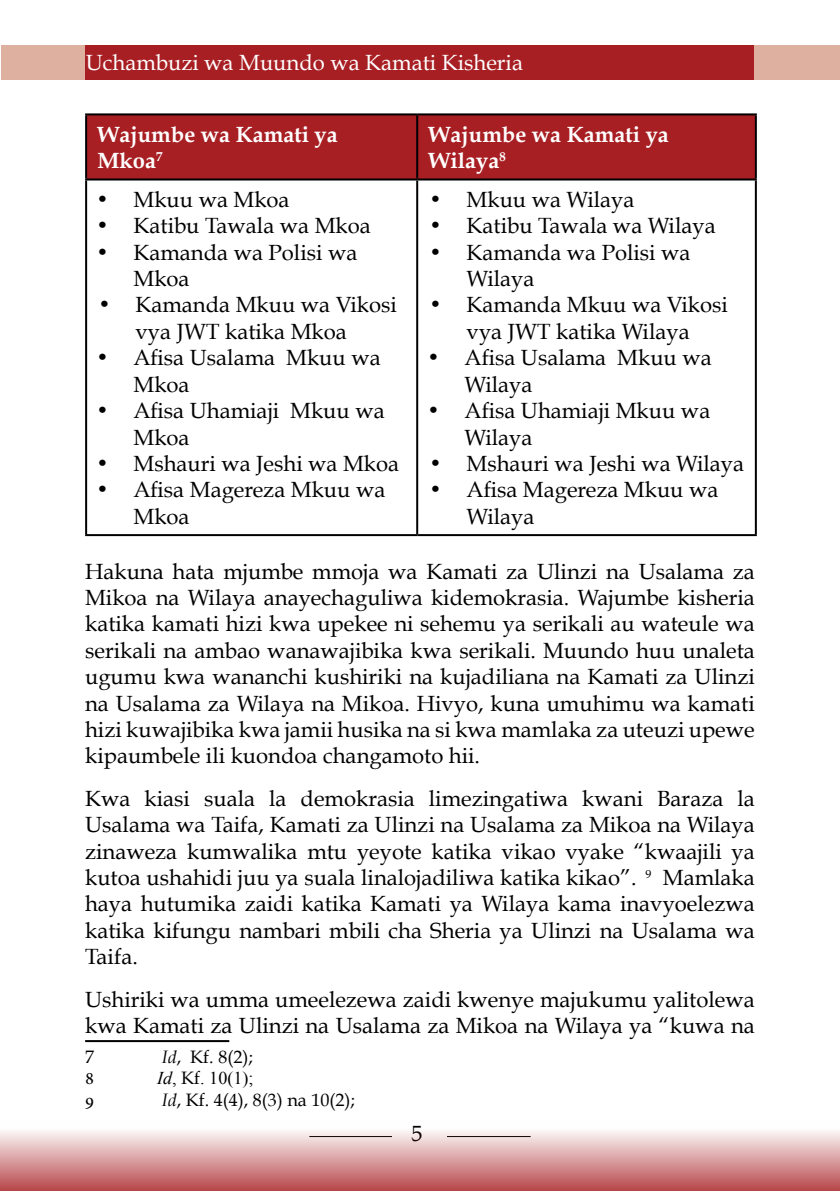
<style>
.page{position:relative;width:840px;height:1191px;background:#fff}
.page>*{position:absolute;margin:0;border:0;box-sizing:border-box;transform-origin:0 0}
.t1{font:22px/26.4px "Book Antiqua";color:#000}
.t2{font:700 22px/26.4px "Book Antiqua";color:#fff}
.t3{font:22px "Book Antiqua";color:#fff}
.t4{font:18px "Book Antiqua";color:#000}
.t5{font:18px "Times New Roman";color:#000}
.t6{font:18px "Adobe Hebrew";color:#000}
.s1{font-style:italic}
.s2{font-family:"Book Antiqua"}
</style>
<div class="page">
<div style="left:2px;top:45px;width:837px;height:34px;background:#ddb09f"></div>
<div style="left:86px;top:45px;width:667px;height:34px;background:#a81f23"></div>
<div style="left:0;top:1119px;width:839px;height:72px;background:linear-gradient(to bottom,#fff,#b94b4e)"></div>
<div style="left:87px;top:115px;width:667px;height:63px;background:#a81f23"></div>
<hr style="left:85px;top:113px;width:332px;height:2px;background:#000">
<hr style="left:85px;top:115px;width:2px;height:63px;background:#000">
<hr style="left:417px;top:113px;width:339px;height:2px;background:#000">
<hr style="left:416px;top:115px;width:2px;height:63px;background:#000">
<hr style="left:754px;top:115px;width:2px;height:63px;background:#000">
<hr style="left:85px;top:178px;width:332px;height:2px;background:#000">
<hr style="left:85px;top:180px;width:2px;height:354px;background:#000">
<hr style="left:417px;top:178px;width:339px;height:2px;background:#000">
<hr style="left:416px;top:180px;width:2px;height:354px;background:#000">
<hr style="left:754px;top:180px;width:2px;height:354px;background:#000">
<hr style="left:85px;top:534px;width:332px;height:2px;background:#000">
<hr style="left:417px;top:534px;width:339px;height:2px;background:#000">
<hr style="left:85px;top:1040px;width:144px;height:2px;background:#000">
<p class="t3" style="left:86px;top:49px;width:438px">Uchambuzi wa Muundo wa Kamati Kisheria</p>
<p class="t2" style="left:97px;top:121px;width:242px">Wajumbe wa Kamati ya<br>Mkoa<sup>7</sup></p>
<p class="t2" style="left:428px;top:121px;width:242px">Wajumbe wa Kamati ya<br>Wilaya<sup>8</sup></p>
<p class="t1" style="left:97px;top:186px;width:193px">• Mkuu wa Mkoa</p>
<p class="t1" style="left:97px;top:213px;width:275px">• Katibu Tawala wa Mkoa</p>
<p class="t1" style="left:133px;top:239px;width:225px;text-indent:-36px">• Kamanda wa Polisi wa<br>Mkoa</p>
<p class="t1" style="left:135px;top:292px;width:263px;text-indent:-36px">• Kamanda Mkuu wa Vikosi vya JWT katika Mkoa</p>
<p class="t1" style="left:133px;top:345px;width:248px;text-indent:-36px">• Afisa Usalama Mkuu wa<br>Mkoa</p>
<p class="t1" style="left:133px;top:397px;width:252px;text-indent:-36px">• Afisa Uhamiaji Mkuu wa<br>Mkoa</p>
<p class="t1" style="left:97px;top:450px;width:303px">• Mshauri wa Jeshi wa Mkoa</p>
<p class="t1" style="left:133px;top:477px;width:253px;text-indent:-36px">• Afisa Magereza Mkuu wa<br>Mkoa</p>
<p class="t1" style="left:430px;top:186px;width:205px">• Mkuu wa Wilaya</p>
<p class="t1" style="left:430px;top:213px;width:286px">• Katibu Tawala wa Wilaya</p>
<p class="t1" style="left:466px;top:239px;width:225px;text-indent:-36px">• Kamanda wa Polisi wa<br>Wilaya</p>
<p class="t1" style="left:430px;top:292px;width:299px;text-align:center">• Kamanda Mkuu wa Vikosi vya JWT katika Wilaya</p>
<p class="t1" style="left:464px;top:345px;width:248px;text-indent:-36px">• Afisa Usalama Mkuu wa<br>Wilaya</p>
<p class="t1" style="left:464px;top:397px;width:247px;text-indent:-36px">• Afisa Uhamiaji Mkuu wa<br>Wilaya</p>
<p class="t1" style="left:430px;top:450px;width:315px">• Mshauri wa Jeshi wa Wilaya</p>
<p class="t1" style="left:466px;top:477px;width:253px;text-indent:-36px">• Afisa Magereza Mkuu wa<br>Wilaya</p>
<p class="t1" style="left:85px;top:558px;width:671px;text-align:justify">Hakuna hata mjumbe mmoja wa Kamati za Ulinzi na Usalama za Mikoa na Wilaya anayechaguliwa kidemokrasia. Wajumbe kisheria katika kamati hizi kwa upekee ni sehemu ya serikali au wateule wa serikali na ambao wanawajibika kwa serikali. Muundo huu unaleta ugumu kwa wananchi kushiriki na kujadiliana na Kamati za Ulinzi na Usalama za Wilaya na Mikoa. Hivyo, kuna umuhimu wa kamati hizi kuwajibika kwa jamii husika na si kwa mamlaka za uteuzi upewe kipaumbele ili kuondoa changamoto hii.</p>
<p class="t1" style="left:85px;top:785px;width:671px;text-align:justify">Kwa kiasi suala la demokrasia limezingatiwa kwani Baraza la Usalama wa Taifa, Kamati za Ulinzi na Usalama za Mikoa na Wilaya zinaweza kumwalika mtu yeyote katika vikao vyake “kwaajili ya kutoa ushahidi juu ya suala linalojadiliwa katika kikao”.<sup>78</sup><sup>9</sup> Mamlaka haya hutumika zaidi katika Kamati ya Wilaya kama inavyoelezwa katika kifungu nambari mbili cha Sheria ya Ulinzi na Usalama wa Taifa.</p>
<p class="t1" style="left:85px;top:986px;width:671px">Ushiriki wa umma umeelezewa zaidi kwenye majukumu yalitolewa kwa Kamati za Ulinzi na Usalama za Mikoa na Wilaya ya “kuwa na</p>
<p class="t4" style="left:85px;top:1045px;width:10px">7</p>
<p class="t4" style="left:162px;top:1045px;width:93px"><span class="s1">Id</span>, Kf. 8(2);</p>
<p class="t6" style="left:85px;top:1067px;width:11px">8</p>
<p class="t5" style="left:157px;top:1066px;width:98px"><span class="s1">Id</span>, <span class="s2">Kf</span>. 10(1);</p>
<p class="t6" style="left:85px;top:1089px;width:11px">9</p>
<p class="t4" style="left:162px;top:1088px;width:194px"><span class="s1">Id</span>, Kf. 4(4), 8(3) na 10(2);</p>
<p class="t1" style="left:411px;top:1120px;width:12px">5</p>
</div>
